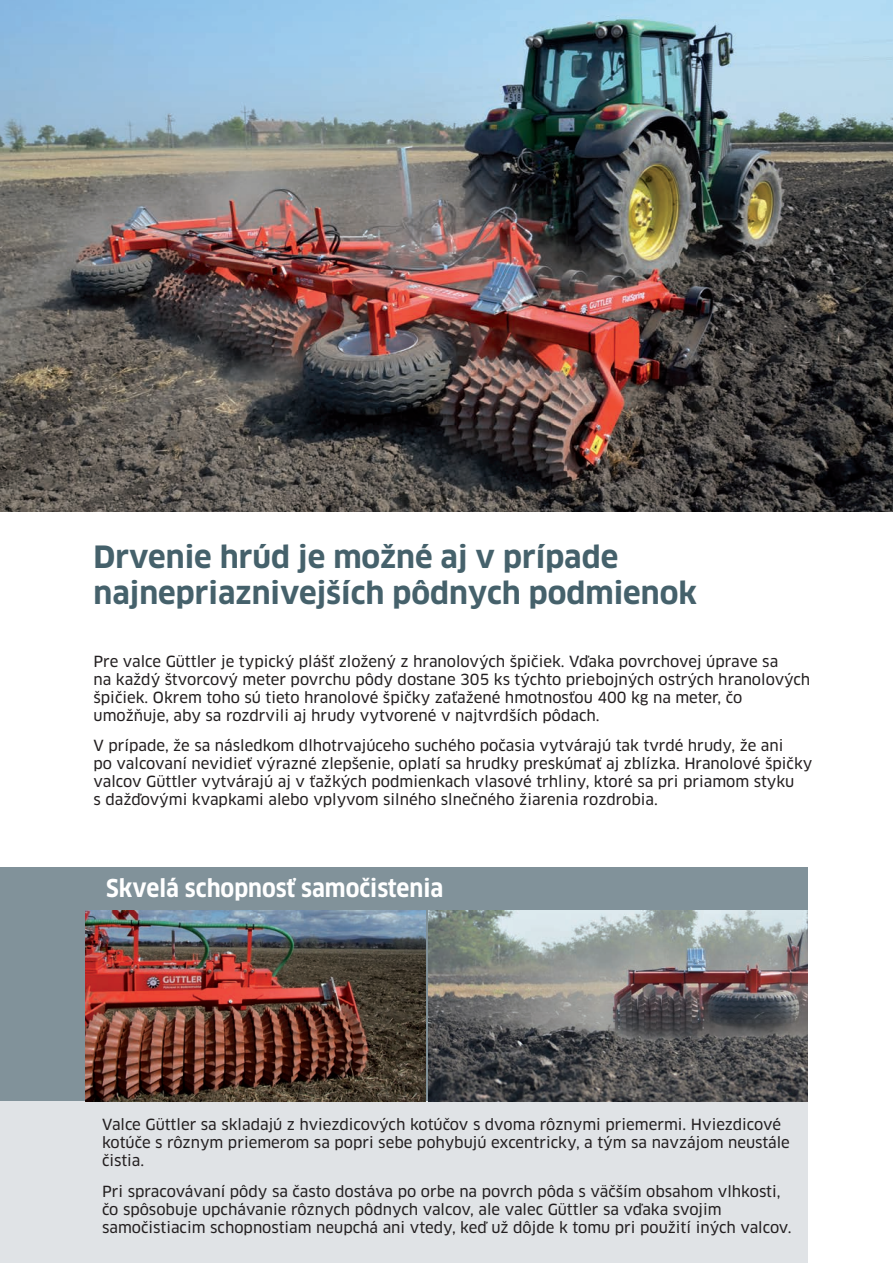
<style>
.page{position:relative;width:893px;height:1263px;background:#fff}
.page>*{position:absolute;margin:0;border:0;box-sizing:border-box;transform-origin:0 0}
.t1{font:700 30px/36px "Clan Pro";color:#45616b}
.t2{font:700 24px "Clan Pro Narr";color:#fff}
.t3{font:15px/18px "Clan Pro News";color:#231f20}
</style>
<div class="page">
<div style="left:0;top:1101px;width:807px;height:162px;background:#e0e3e6"></div>
<div style="left:0;top:867px;width:807px;height:234px;background:#81929a"></div>
<img style="left:85px;top:910px;width:340px;height:191px">
<img style="left:0;top:0;width:893px;height:511px">
<img style="left:429px;top:910px;width:378px;height:191px">
<h1 class="t1" style="left:94px;top:539px;width:605px">Drvenie hrúd je možné aj v prípade najnepriaznivejších pôdnych podmienok</h1>
<p class="t3" style="left:94px;top:652px;width:718px">Pre valce Güttler je typický plášť zložený z hranolových špičiek. Vďaka povrchovej úprave sa<br>na každý štvorcový meter povrchu pôdy dostane 305 ks týchto priebojných ostrých hranolových špičiek. Okrem toho sú tieto hranolové špičky zaťažené hmotnosťou 400 kg na meter, čo umožňuje, aby sa rozdrvili aj hrudy vytvorené v najtvrdších pôdach.</p>
<p class="t3" style="left:94px;top:737px;width:720px">V prípade, že sa následkom dlhotrvajúceho suchého počasia vytvárajú tak tvrdé hrudy, že ani<br>po valcovaní nevidieť výrazné zlepšenie, oplatí sa hrudky preskúmať aj zblízka. Hranolové špičky valcov Güttler vytvárajú aj v ťažkých podmienkach vlasové trhliny, ktoré sa pri priamom styku<br>s dažďovými kvapkami alebo vplyvom silného slnečného žiarenia rozdrobia.</p>
<h2 class="t2" style="left:106px;top:874px;width:338px">Skvelá schopnosť samočistenia</h2>
<p class="t3" style="left:102px;top:1116px;width:689px">Valce Güttler sa skladajú z hviezdicových kotúčov s dvoma rôznymi priemermi. Hviezdicové kotúče s rôznym priemerom sa popri sebe pohybujú excentricky, a tým sa navzájom neustále čistia.</p>
<p class="t3" style="left:102px;top:1182px;width:691px">Pri spracovávaní pôdy sa často dostáva po orbe na povrch pôda s väčším obsahom vlhkosti, čo spôsobuje upchávanie rôznych pôdnych valcov, ale valec Güttler sa vďaka svojim samočistiacim schopnostiam neupchá ani vtedy, keď už dôjde k tomu pri použití iných valcov.</p>
</div>
